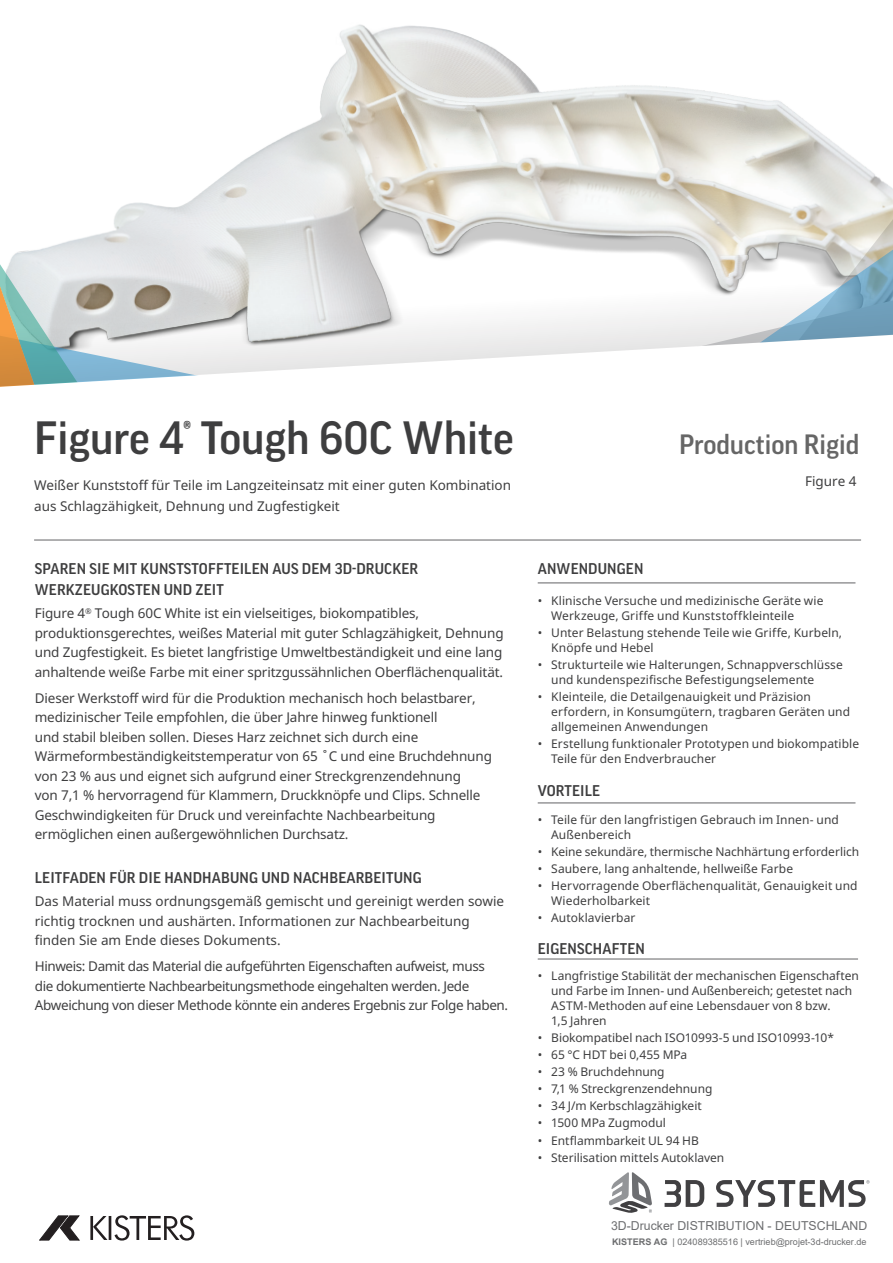
<style>
.page{position:relative;width:893px;height:1263px;background:#fff}
.page>*{position:absolute;margin:0;border:0;box-sizing:border-box;transform-origin:0 0}
.t1{font:500 45px "Good Pro";color:#3e3e3f}
.t2{font:500 27px "Good Pro";color:#666}
.t3{font:500 15px "Good Pro";letter-spacing:.01em;color:#3e3e3f}
.t4{font:13.5px/19.5px "Noto Sans";letter-spacing:-.01em;color:#3e3e3f}
.t5{font:13.5px/19.5px "Noto Sans";letter-spacing:-.03em;color:#3e3e3f}
.t6{font:12.3px "Arial";color:#6d6e70}
.t7{font:12px/15px "Noto Sans";letter-spacing:.005em;color:#3e3e3f}
.t8{font:9.15px "Arial";color:#6d6e70}
.s1{font-weight:700}
</style>
<div class="page">
<img style="left:79px;top:24px;width:808px;height:230px">
<svg style="left:15px;top:239px;width:203px;height:15px"></svg>
<svg style="left:690px;top:184px;width:203px;height:70px"></svg>
<hr style="left:34px;top:540px;width:827px;height:1px;background:#636366">
<svg style="left:0;top:254px;width:893px;height:133px"></svg>
<hr style="left:538px;top:583px;width:317px;height:1px;background:#636366">
<hr style="left:538px;top:803px;width:317px;height:1px;background:#636366">
<hr style="left:538px;top:959px;width:320px;height:1px;background:#636366">
<svg style="left:665px;top:1180px;width:39px;height:27px"></svg>
<svg style="left:716px;top:1180px;width:153px;height:27px"></svg>
<svg style="left:609px;top:1172px;width:43px;height:41px"></svg>
<hr style="left:90px;top:1216px;width:3px;height:24px;background:#231f20">
<svg style="left:93px;top:1216px;width:15px;height:24px"></svg>
<hr style="left:109px;top:1216px;width:2px;height:24px;background:#231f20">
<svg style="left:115px;top:1215px;width:79px;height:25px"></svg>
<svg style="left:40px;top:1216px;width:39px;height:24px"></svg>
<h1 class="t1" style="left:34px;top:412px;width:481px">Figure 4<sup>®</sup> Tough 60C White</h1>
<h2 class="t2" style="left:679px;top:428px;width:182px">Production Rigid</h2>
<p class="t4" style="left:34px;top:474px;width:479px;line-height:21px">Weißer Kunststoff für Teile im Langzeiteinsatz mit einer guten Kombination aus Schlagzähigkeit, Dehnung und Zugfestigkeit</p>
<p class="t4" style="left:805px;top:471px;width:53px">Figure 4</p>
<p class="t3" style="left:35px;top:560px;width:385px">SPAREN SIE MIT KUNSTSTOFFTEILEN AUS DEM 3D-DRUCKER</p>
<p class="t3" style="left:538px;top:560px;width:107px">ANWENDUNGEN</p>
<p class="t3" style="left:35px;top:581px;width:190px">WERKZEUGKOSTEN UND ZEIT</p>
<p class="t4" style="left:35px;top:603px;width:470px">Figure 4<sup>®</sup> Tough 60C White ist ein vielseitiges, biokompatibles, produktionsgerechtes, weißes Material mit guter Schlagzähigkeit, Dehnung und Zugfestigkeit. Es bietet langfristige Umweltbeständigkeit und eine lang anhaltende weiße Farbe mit einer spritzgussähnlichen Oberflächenqualität.</p>
<p class="t4" style="left:35px;top:688px;width:459px">Dieser Werkstoff wird für die Produktion mechanisch hoch belastbarer, medizinischer Teile empfohlen, die über Jahre hinweg funktionell<br>und stabil bleiben sollen. Dieses Harz zeichnet sich durch eine Wärmeformbeständigkeitstemperatur von 65 ˚C und eine Bruchdehnung von 23 % aus und eignet sich aufgrund einer Streckgrenzendehnung<br>von 7,1 % hervorragend für Klammern, Druckknöpfe und Clips. Schnelle Geschwindigkeiten für Druck und vereinfachte Nachbearbeitung ermöglichen einen außergewöhnlichen Durchsatz.</p>
<p class="t3" style="left:35px;top:869px;width:388px">LEITFADEN FÜR DIE HANDHABUNG UND NACHBEARBEITUNG</p>
<p class="t4" style="left:35px;top:891px;width:471px">Das Material muss ordnungsgemäß gemischt und gereinigt werden sowie richtig trocknen und aushärten. Informationen zur Nachbearbeitung finden Sie am Ende dieses Dokuments.</p>
<p class="t5" style="left:35px;top:956px;width:475px">Hinweis: Damit das Material die aufgeführten Eigenschaften aufweist, muss<br>die dokumentierte Nachbearbeitungsmethode eingehalten werden. Jede<br>Abweichung von dieser Methode könnte ein anderes Ergebnis zur Folge haben.</p>
<p class="t7" style="left:551px;top:593px;width:274px;text-indent:-14px">• Klinische Versuche und medizinische Geräte wie<br>Werkzeuge, Griffe und Kunststoffkleinteile</p>
<p class="t7" style="left:551px;top:625px;width:292px;text-indent:-14px">• Unter Belastung stehende Teile wie Griffe, Kurbeln,<br>Knöpfe und Hebel</p>
<p class="t7" style="left:551px;top:657px;width:293px;text-indent:-14px">• Strukturteile wie Halterungen, Schnappverschlüsse und kundenspezifische Befestigungselemente</p>
<p class="t7" style="left:551px;top:689px;width:300px;text-indent:-14px">• Kleinteile, die Detailgenauigkeit und Präzision erfordern, in Konsumgütern, tragbaren Geräten und allgemeinen Anwendungen</p>
<p class="t7" style="left:551px;top:736px;width:309px;text-indent:-14px">• Erstellung funktionaler Prototypen und biokompatible<br>Teile für den Endverbraucher</p>
<p class="t3" style="left:538px;top:782px;width:64px">VORTEILE</p>
<p class="t7" style="left:551px;top:811px;width:289px;text-indent:-14px">• Teile für den langfristigen Gebrauch im Innen- und<br>Außenbereich</p>
<p class="t7" style="left:538px;top:843px;width:323px">• Keine sekundäre, thermische Nachhärtung erforderlich</p>
<p class="t7" style="left:538px;top:861px;width:257px">• Saubere, lang anhaltende, hellweiße Farbe</p>
<p class="t7" style="left:551px;top:878px;width:308px;text-indent:-14px">• Hervorragende Oberflächenqualität, Genauigkeit und<br>Wiederholbarkeit</p>
<p class="t7" style="left:538px;top:910px;width:99px">• Autoklavierbar</p>
<p class="t3" style="left:538px;top:940px;width:109px">EIGENSCHAFTEN</p>
<p class="t7" style="left:551px;top:967px;width:309px;text-indent:-14px">• Langfristige Stabilität der mechanischen Eigenschaften und Farbe im Innen- und Außenbereich; getestet nach ASTM-Methoden auf eine Lebensdauer von 8 bzw.<br>1,5 Jahren</p>
<p class="t7" style="left:538px;top:1029px;width:298px">• Biokompatibel nach ISO10993-5 und ISO10993-10*</p>
<p class="t7" style="left:538px;top:1047px;width:151px">• 65 °C HDT bei 0,455 MPa</p>
<p class="t7" style="left:538px;top:1064px;width:128px">• 23 % Bruchdehnung</p>
<p class="t7" style="left:538px;top:1081px;width:176px">• 7,1 % Streckgrenzendehnung</p>
<p class="t7" style="left:538px;top:1098px;width:166px">• 34 J/m Kerbschlagzähigkeit</p>
<p class="t7" style="left:538px;top:1115px;width:130px">• 1500 MPa Zugmodul</p>
<p class="t7" style="left:538px;top:1132px;width:163px">• Entflammbarkeit UL 94 HB</p>
<p class="t7" style="left:538px;top:1149px;width:188px">• Sterilisation mittels Autoklaven</p>
<p class="t6" style="left:611px;top:1217px;width:258px">3D-Drucker DISTRIBUTION - DEUTSCHLAND</p>
<p class="t8" style="left:612px;top:1236px;width:256px"><span class="s1">KISTERS AG</span> | 024089385516 | vertrieb@projet-3d-drucker.de</p>
</div>
